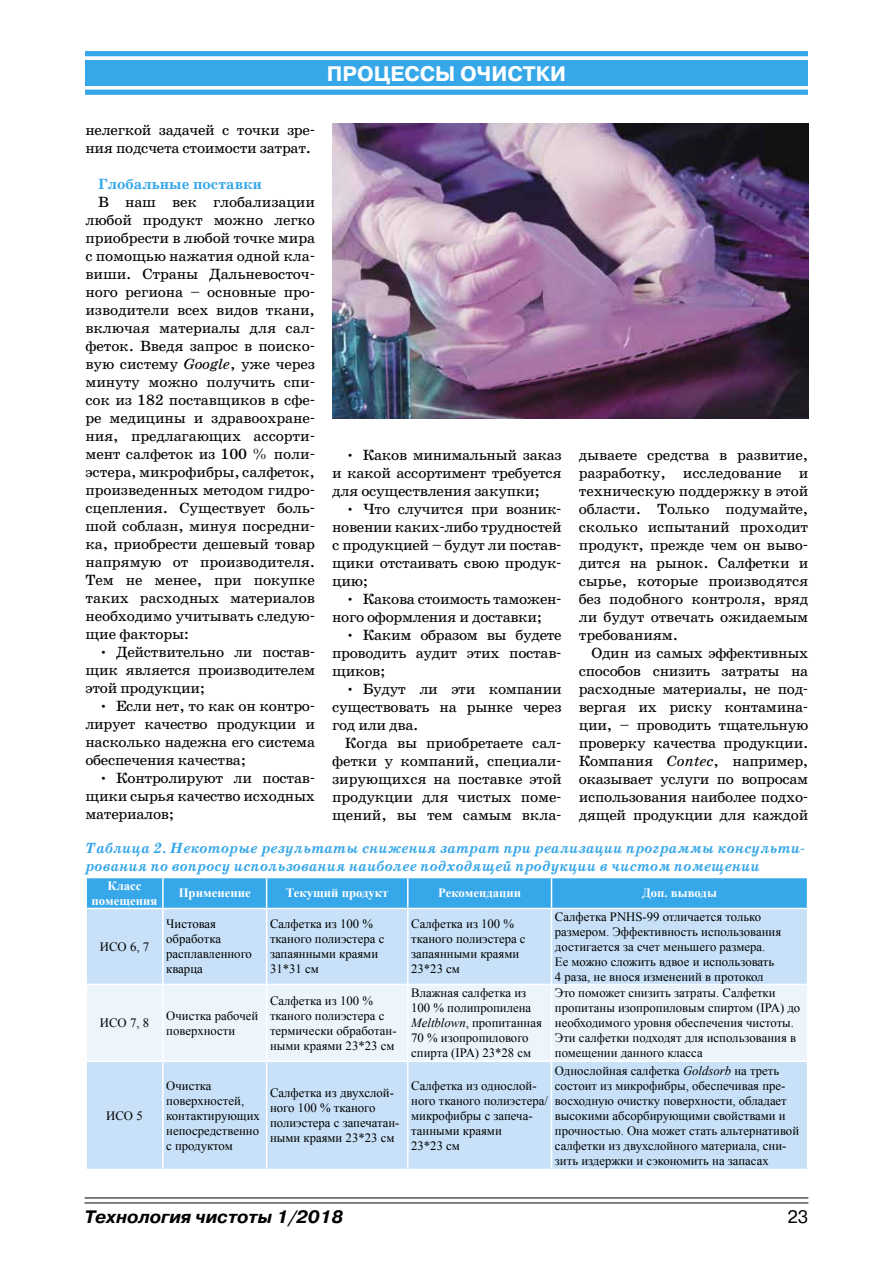
<style>
.page{position:relative;width:893px;height:1263px;background:#fff}
.page>*{position:absolute;margin:0;border:0;box-sizing:border-box;transform-origin:0 0}
.t1{font:700 21px "Pragmatica C";color:#fff}
.t2{font:italic 700 18px "Pragmatica C";color:#000}
.t3{font:18px "Pragmatica C";color:#000}
.t4{font:15px/18px "School Book C";letter-spacing:-.02em;color:#000;text-align:justify}
.t5{font:italic 700 15px/18px "School Book C";color:#36a7e9}
.t6{font:700 15px "School Book C";color:#36a7e9}
.t7{font:12.75px/15px "Times New Roman";color:#000}
.t8{font:700 12.75px/15px "Times New Roman";color:#fff;text-align:center}
.s1{font-style:italic}
</style>
<div class="page">
<hr style="left:85px;top:1197px;width:723px;height:1px;background:#000">
<hr style="left:85px;top:1202px;width:723px;height:1px;background:#000">
<div style="left:85px;top:51px;width:723px;height:5px;background:#36a7e9"></div>
<div style="left:85px;top:90px;width:723px;height:5px;background:#36a7e9"></div>
<div style="left:85px;top:60px;width:723px;height:26px;background:#36a7e9"></div>
<svg style="left:87px;top:878px;width:720px;height:30px;background:#3aa8e9"></svg>
<div style="left:87px;top:909px;width:720px;height:260px;background:#c8e1f8"></div>
<div style="left:87px;top:985px;width:720px;height:75px;background:#edf5fc"></div>
<hr style="left:162px;top:878px;width:2px;height:30px;background:#fff">
<hr style="left:266px;top:878px;width:1px;height:30px;background:#fff">
<hr style="left:407px;top:878px;width:2px;height:30px;background:#fff">
<hr style="left:551px;top:878px;width:1px;height:30px;background:#fff">
<hr style="left:162px;top:909px;width:2px;height:75px;background:#fff">
<hr style="left:266px;top:909px;width:1px;height:75px;background:#fff">
<hr style="left:407px;top:909px;width:2px;height:75px;background:#fff">
<hr style="left:551px;top:909px;width:1px;height:75px;background:#fff">
<hr style="left:85px;top:984px;width:78px;height:1px;background:#fff">
<hr style="left:163px;top:984px;width:104px;height:1px;background:#fff">
<hr style="left:162px;top:985px;width:2px;height:75px;background:#fff">
<hr style="left:267px;top:984px;width:141px;height:1px;background:#fff">
<hr style="left:266px;top:985px;width:1px;height:75px;background:#fff">
<hr style="left:408px;top:984px;width:143px;height:1px;background:#fff">
<hr style="left:407px;top:985px;width:2px;height:75px;background:#fff">
<hr style="left:551px;top:984px;width:257px;height:1px;background:#fff">
<hr style="left:551px;top:985px;width:1px;height:75px;background:#fff">
<hr style="left:85px;top:1060px;width:78px;height:2px;background:#fff">
<hr style="left:163px;top:1060px;width:104px;height:2px;background:#fff">
<hr style="left:162px;top:1062px;width:2px;height:107px;background:#fff">
<hr style="left:267px;top:1060px;width:141px;height:2px;background:#fff">
<hr style="left:266px;top:1062px;width:1px;height:107px;background:#fff">
<hr style="left:408px;top:1060px;width:143px;height:2px;background:#fff">
<hr style="left:407px;top:1062px;width:2px;height:107px;background:#fff">
<hr style="left:551px;top:1060px;width:257px;height:2px;background:#fff">
<hr style="left:551px;top:1062px;width:1px;height:107px;background:#fff">
<img style="left:332px;top:123px;width:476px;height:295px">
<h1 class="t1" style="left:327px;top:62px;width:241px">ПРОЦЕССЫ ОЧИСТКИ</h1>
<p class="t4" style="left:85px;top:121px;width:231px">нелегкой задачей с точки зре&shy;ния подсчета стоимости затрат.</p>
<p class="t6" style="left:98px;top:176px;width:165px">Глобальные поставки</p>
<p class="t4" style="left:85px;top:193px;width:231px;text-indent:13px">В наш век глобализации любой продукт можно легко приобрести в любой точке мира с помощью нажатия одной кла&shy;виши. Страны Дальневосточ&shy;ного региона – основные про&shy;изводители всех видов ткани, включая материалы для сал&shy;феток. Введя запрос в поиско&shy;вую систему <span class="s1">Google</span>, уже через минуту можно получить спи&shy;сок из 182 поставщиков в сфе&shy;ре медицины и здравоохране&shy;ния, предлагающих ассорти&shy;мент салфеток из 100 % поли&shy;эстера, микрофибры, салфеток, произведенных методом гидро&shy;сцепления. Существует боль&shy;шой соблазн, минуя посредни&shy;ка, приобрести дешевый товар напрямую от производителя.<br>Тем не менее, при покупке таких расходных материалов необходимо учитывать следую&shy;щие факторы:</p>
<p class="t4" style="left:85px;top:643px;width:231px;text-indent:13px">• Действительно ли постав&shy;щик является производителем этой продукции;</p>
<p class="t4" style="left:85px;top:697px;width:231px;text-indent:13px">• Если нет, то как он контро&shy;лирует качество продукции и насколько надежна его система обеспечения качества;</p>
<p class="t4" style="left:85px;top:769px;width:231px;text-indent:13px">• Контролируют ли постав&shy;щики сырья качество исходных материалов;</p>
<p class="t4" style="left:332px;top:446px;width:231px;text-indent:13px">• Каков минимальный заказ и какой ассортимент требуется для осуществления закупки;</p>
<p class="t4" style="left:332px;top:500px;width:231px;text-indent:13px">• Что случится при возник&shy;новении каких-либо трудностей с продукцией – будут ли постав&shy;щики отстаивать свою продук&shy;цию;</p>
<p class="t4" style="left:332px;top:590px;width:231px;text-indent:13px">• Какова стоимость таможен&shy;ного оформления и доставки;</p>
<p class="t4" style="left:332px;top:626px;width:231px;text-indent:13px">• Каким образом вы будете проводить аудит этих постав&shy;щиков;</p>
<p class="t4" style="left:332px;top:680px;width:231px;text-indent:13px">• Будут ли эти компании существовать на рынке через год или два.</p>
<p class="t4" style="left:332px;top:734px;width:231px;text-indent:13px">Когда вы приобретаете сал&shy;фетки у компаний, специали&shy;зирующихся на поставке этой продукции для чистых поме&shy;щений, вы тем самым вкла-</p>
<p class="t4" style="left:579px;top:446px;width:231px">дываете средства в развитие, разработку, исследование и техническую поддержку в этой области. Только подумайте, сколько испытаний проходит продукт, прежде чем он выво&shy;дится на рынок. Салфетки и сырье, которые производятся без подобного контроля, вряд ли будут отвечать ожидаемым требованиям.</p>
<p class="t4" style="left:579px;top:644px;width:231px;text-indent:13px">Один из самых эффективных способов снизить затраты на расходные материалы, не под&shy;вергая их риску контамина&shy;ции, – проводить тщательную проверку качества продукции.<br>Компания <span class="s1">Contec</span>, например, оказывает услуги по вопросам использования наиболее подхо&shy;дящей продукции для каждой</p>
<p class="t5" style="left:85px;top:839px;width:721px">Таблица 2. Некоторые результаты снижения затрат при реализации программы консульти&shy;рования по вопросу использования наиболее подходящей продукции в чистом помещении</p>
<p class="t8" style="left:92px;top:878px;width:67px">Класс помещения</p>
<p class="t8" style="left:179px;top:885px;width:74px">Применение</p>
<p class="t8" style="left:286px;top:885px;width:104px">Текущий продукт</p>
<p class="t8" style="left:438px;top:885px;width:85px">Рекомендации</p>
<p class="t8" style="left:642px;top:885px;width:76px">Доп. выводы</p>
<p class="t7" style="left:100px;top:939px;width:51px">ИСО 6, 7</p>
<p class="t7" style="left:166px;top:916px;width:87px">Чистовая обработка расплавленного кварца</p>
<p class="t7" style="left:270px;top:916px;width:116px">Салфетка из 100 % тканого полиэстера с запаянными краями<br>31*31 см</p>
<p class="t7" style="left:411px;top:916px;width:116px">Салфетка из 100 % тканого полиэстера с запаянными краями<br>23*23 см</p>
<p class="t7" style="left:555px;top:909px;width:228px">Салфетка PNHS-99 отличается только размером. Эффективность использования достигается за счет меньшего размера.<br>Ее можно сложить вдвое и использовать 4 раза, не внося изменений в протокол</p>
<p class="t7" style="left:100px;top:1015px;width:51px">ИСО 7, 8</p>
<p class="t7" style="left:166px;top:1008px;width:93px">Очистка рабочей поверхности</p>
<p class="t7" style="left:270px;top:993px;width:128px">Салфетка из 100 % тканого полиэстера с термически обработан&shy;ными краями 23*23 см</p>
<p class="t7" style="left:411px;top:985px;width:132px">Влажная салфетка из<br>100 % полипропилена<br><span class="s1">Meltblown</span>, пропитанная<br>70 % изопропилового спирта (IPA) 23*28 см</p>
<p class="t7" style="left:555px;top:985px;width:247px">Это поможет снизить затраты. Салфетки пропитаны изопропиловым спиртом (IPA) до необходимого уровня обеспечения чистоты.<br>Эти салфетки подходят для использования в помещении данного класса</p>
<p class="t7" style="left:106px;top:1108px;width:38px">ИСО 5</p>
<p class="t7" style="left:555px;top:1062px;width:246px">Однослойная салфетка <span class="s1">Goldsorb</span> на треть состоит из микрофибры, обеспечивая пре&shy;восходную очистку поверхности, обладает высокими абсорбирующими свойствами и прочностью. Она может стать альтернативой салфетки из двухслойного материала, сни&shy;зить издержки и сэкономить на запасах</p>
<p class="t7" style="left:166px;top:1078px;width:95px">Очистка поверхностей, контактирующих непосредственно с продуктом</p>
<p class="t7" style="left:270px;top:1085px;width:131px">Салфетка из двухслой&shy;ного 100 % тканого полиэстера с запечатан&shy;ными краями 23*23 см</p>
<p class="t7" style="left:411px;top:1078px;width:138px">Салфетка из однослой&shy;ного тканого полиэстера/ микрофибры с запеча&shy;танными краями<br>23*23 см</p>
<p class="t2" style="left:85px;top:1207px;width:260px">Технология чистоты 1/2018</p>
<p class="t3" style="left:787px;top:1207px;width:22px">23</p>
</div>
